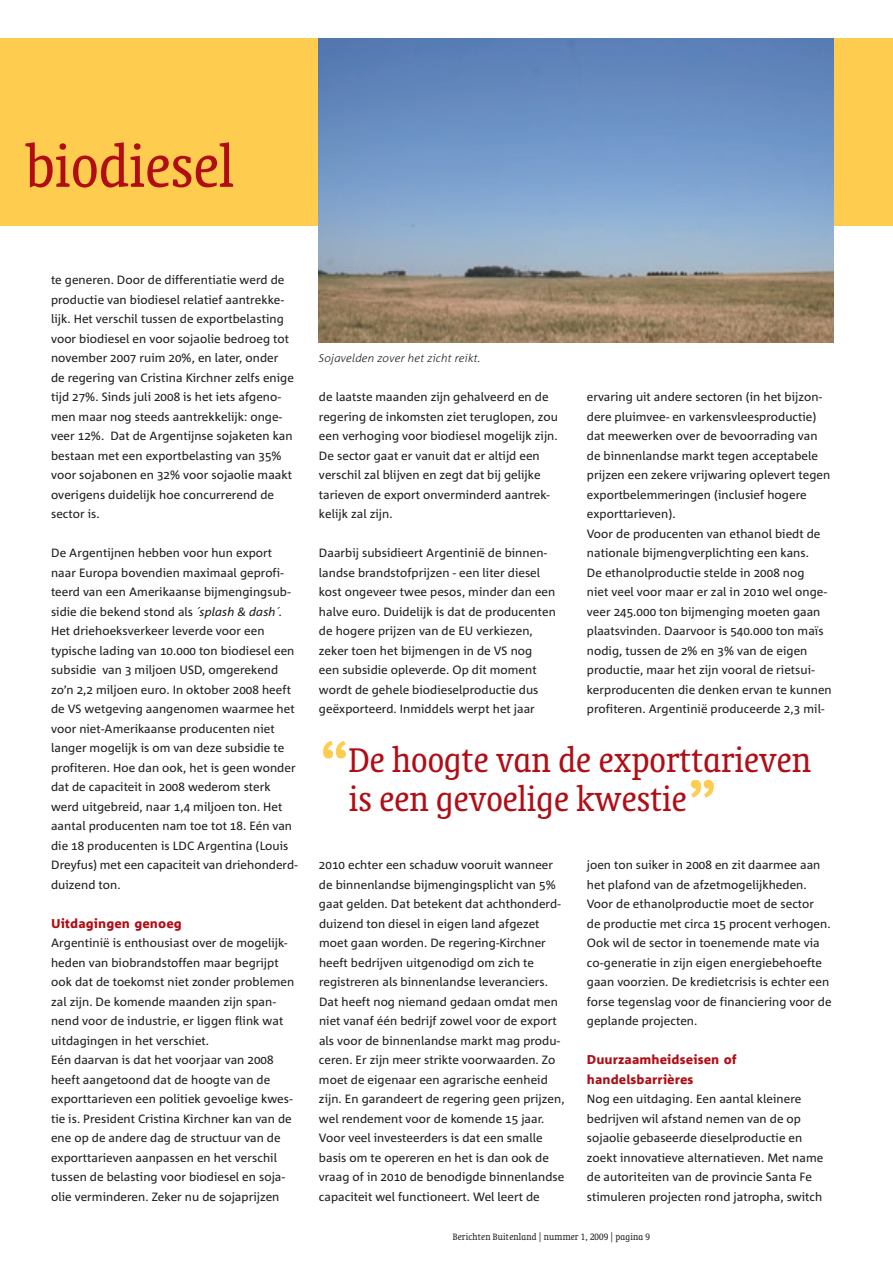
<style>
.page{position:relative;width:893px;height:1263px;background:#fff}
.page>*{position:absolute;margin:0;border:0;box-sizing:border-box;transform-origin:0 0}
.t1{font:condensed 66px "Oranda BT";color:#b00d15}
.t2{font:condensed 39px/39px "Oranda BT";color:#b00d15}
.t3{font:800 12.75px/19.5px "Agrofont";letter-spacing:.005em;color:#b00d15}
.t4{font:12px/19.5px "Agrofont Normaal";letter-spacing:.005em;color:#231f20}
.t5{font:11.25px "Agrofont Mager Cursief";letter-spacing:.01em;color:#231f20}
.t6{font:condensed 10.5px "Oranda BT";letter-spacing:.015em;color:#231f20}
.s1{font-family:"Agrofont Normaal Cursief"}
.s2{font-size:82.5px;color:#fecc4e}
.s3{font-family:"Agrofont Mager";font-stretch:normal}
</style>
<div class="page">
<div style="left:0;top:38px;width:893px;height:188px;background:#fecc4e"></div>
<img style="left:319px;top:38px;width:514px;height:305px">
<h1 class="t1" style="left:25px;top:129px;width:210px">biodiesel</h1>
<p class="t4" style="left:51px;top:271px;width:244px">te generen. Door de differentiatie werd de productie van biodiesel relatief aantrekke&shy;lijk. Het verschil tussen de exportbelasting voor biodiesel en voor sojaolie bedroeg tot november 2007 ruim 20%, en later, onder de regering van Cristina Kirchner zelfs enige tijd 27%. Sinds juli 2008 is het iets afgeno&shy;men maar nog steeds aantrekkelijk: onge&shy;veer 12%. Dat de Argentijnse sojaketen kan bestaan met een exportbelasting van 35% voor sojabonen en 32% voor sojaolie maakt overigens duidelijk hoe concurrerend de sector is.</p>
<p class="t4" style="left:51px;top:544px;width:248px">De Argentijnen hebben voor hun export naar Europa bovendien maximaal geprofi&shy;teerd van een Amerikaanse bijmengingsub&shy;sidie die bekend stond als <span class="s1">´splash &amp; dash´.<br></span>Het driehoeksverkeer leverde voor een typische lading van 10.000 ton biodiesel een subsidie van 3 miljoen USD, omgerekend zo’n 2,2 miljoen euro. In oktober 2008 heeft de VS wetgeving aangenomen waarmee het voor niet-Amerikaanse producenten niet langer mogelijk is om van deze subsidie te profiteren. Hoe dan ook, het is geen wonder dat de capaciteit in 2008 wederom sterk werd uitgebreid, naar 1,4 miljoen ton. Het aantal producenten nam toe tot 18. Eén van die 18 producenten is LDC Argentina (Louis Dreyfus) met een capaciteit van driehonderd&shy;duizend ton.</p>
<p class="t3" style="left:51px;top:914px;width:132px">Uitdagingen genoeg</p>
<p class="t4" style="left:51px;top:934px;width:245px">Argentinië is enthousiast over de mogelijk&shy;heden van biobrandstoffen maar begrijpt ook dat de toekomst niet zonder problemen zal zijn. De komende maanden zijn span&shy;nend voor de industrie, er liggen flink wat uitdagingen in het verschiet.<br>Eén daarvan is dat het voorjaar van 2008 heeft aangetoond dat de hoogte van de exporttarieven een politiek gevoelige kwes&shy;tie is. President Cristina Kirchner kan van de ene op de andere dag de structuur van de exporttarieven aanpassen en het verschil tussen de belasting voor biodiesel en soja&shy;olie verminderen. Zeker nu de sojaprijzen</p>
<p class="t5" style="left:319px;top:352px;width:164px">Sojavelden zover het zicht reikt.</p>
<p class="t4" style="left:319px;top:388px;width:241px">de laatste maanden zijn gehalveerd en de regering de inkomsten ziet teruglopen, zou een verhoging voor biodiesel mogelijk zijn.<br>De sector gaat er vanuit dat er altijd een verschil zal blijven en zegt dat bij gelijke tarieven de export onverminderd aantrek&shy;kelijk zal zijn.</p>
<p class="t4" style="left:319px;top:544px;width:239px">Daarbij subsidieert Argentinië de binnen&shy;landse brandstofprijzen - een liter diesel kost ongeveer twee pesos, minder dan een halve euro. Duidelijk is dat de producenten de hogere prijzen van de EU verkiezen, zeker toen het bijmengen in de VS nog<br>een subsidie opleverde. Op dit moment wordt de gehele biodieselproductie dus geëxporteerd. Inmiddels werpt het jaar</p>
<p class="t4" style="left:587px;top:388px;width:246px">ervaring uit andere sectoren (in het bijzon&shy;dere pluimvee- en varkensvleesproductie) dat meewerken over de bevoorrading van de binnenlandse markt tegen acceptabele prijzen een zekere vrijwaring oplevert tegen exportbelemmeringen (inclusief hogere exporttarieven).<br>Voor de producenten van ethanol biedt de nationale bijmengverplichting een kans.<br>De ethanolproductie stelde in 2008 nog<br>niet veel voor maar er zal in 2010 wel onge&shy;veer 245.000 ton bijmenging moeten gaan plaatsvinden. Daarvoor is 540.000 ton maïs nodig, tussen de 2% en 3% van de eigen productie, maar het zijn vooral de rietsui&shy;kerproducenten die denken ervan te kunnen profiteren. Argentinië produceerde 2,3 mil-</p>
<h2 class="t2" style="left:349px;top:740px;width:464px;text-indent:-30px"><span class="s2">“</span>De hoogte van de exporttarieven is een gevoelige kwestie<span class="s2">”</span></h2>
<p class="t4" style="left:319px;top:856px;width:247px">2010 echter een schaduw vooruit wanneer de binnen- landse bijmengingsplicht van 5% gaat gelden. Dat betekent dat achthonderd&shy;duizend ton diesel in eigen land afgezet moet gaan worden. De regering-Kirchner heeft bedrijven uitgenodigd om zich te registreren als binnenlandse leveranciers.<br>Dat heeft nog niemand gedaan omdat men niet vanaf één bedrijf zowel voor de export als voor de binnenlandse markt mag produ&shy;ceren. Er zijn meer strikte voorwaarden. Zo moet de eigenaar een agrarische eenheid zijn. En garandeert de regering geen prijzen, wel rendement voor de komende 15 jaar.<br>Voor veel investeerders is dat een smalle basis om te opereren en het is dan ook de vraag of in 2010 de benodigde binnenlandse capaciteit wel functioneert. Wel leert de</p>
<p class="t4" style="left:587px;top:856px;width:246px">joen ton suiker in 2008 en zit daarmee aan het plafond van de afzetmogelijkheden.<br>Voor de ethanolproductie moet de sector<br>de productie met circa 15 procent verhogen.<br>Ook wil de sector in toenemende mate via co-generatie in zijn eigen energiebehoefte gaan voorzien. De kredietcrisis is echter een forse tegenslag voor de financiering voor de geplande projecten.</p>
<p class="t3" style="left:587px;top:1050px;width:151px">Duurzaamheidseisen of handelsbarrières</p>
<p class="t4" style="left:587px;top:1090px;width:238px">Nog een uitdaging. Een aantal kleinere bedrijven wil afstand nemen van de op sojaolie gebaseerde dieselproductie en zoekt innovatieve alternatieven. Met name de autoriteiten van de provincie Santa Fe stimuleren projecten rond jatropha, switch</p>
<p class="t6" style="left:453px;top:1231px;width:192px">Berichten Buitenland <span class="s3">|</span> nummer 1, 2009 <span class="s3">|</span> pagina</p>
</div>
